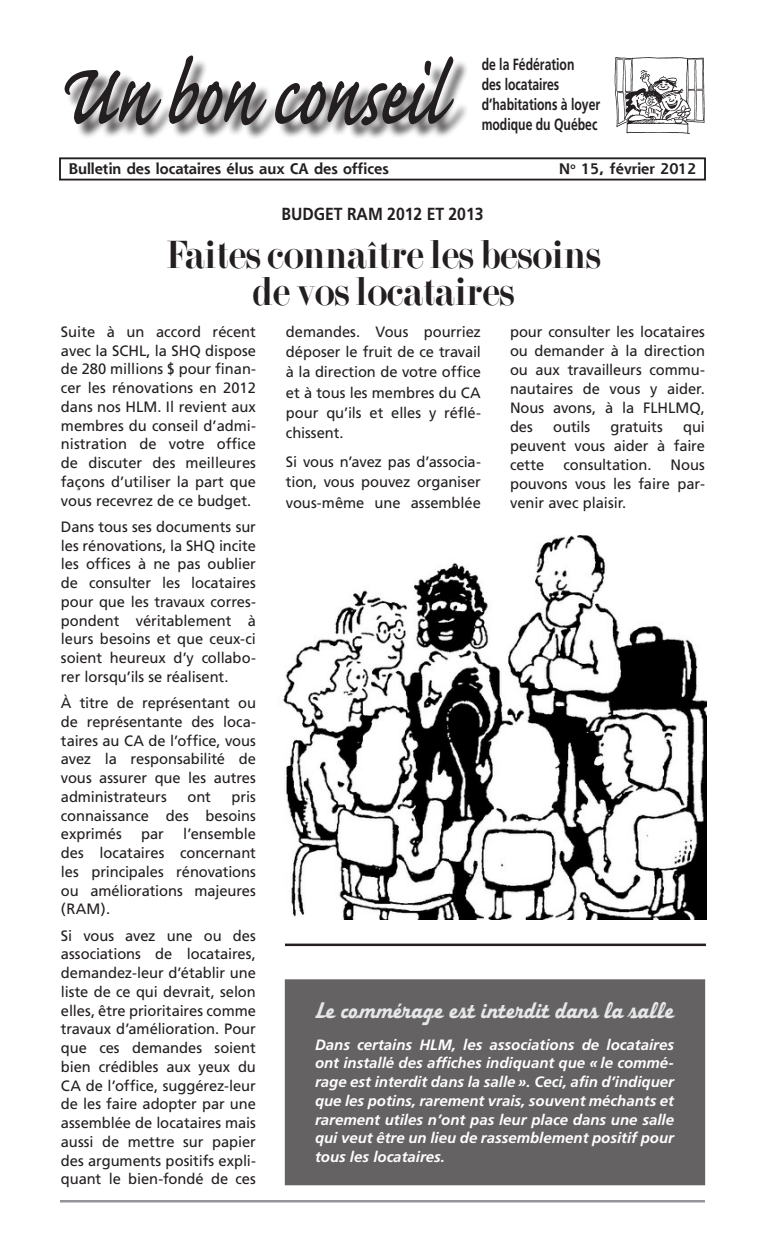
<style>
.page{position:relative;width:765px;height:1260px;background:#fff}
.page>*{position:absolute;margin:0;border:0;box-sizing:border-box;transform-origin:0 0}
.t1{font:112.5px "Caflisch Script MM Sw 556";color:#231f20;scale:.72 1}
.t2{font:37.5px/37.5px "Adonis";color:#231f20;text-align:center}
.t3{font:23.75px "Aerospace";color:#e6e7e9;scale:.9 1}
.t4{font:700 17.5px "Frutiger";color:#231f20;scale:.9 1}
.t5{font:700 16.25px/20px "Frutiger";color:#231f20;scale:.75 1}
.t6{font:15px/18.8px "Frutiger";letter-spacing:-.005em;color:#231f20;text-align:justify}
.t7{font:italic 700 15px/18.8px "Frutiger";color:#fff;text-align:justify}
.t8{font:700 15px "Shannon";color:#231f20}
</style>
<div class="page">
<div style="left:285px;top:980px;width:420px;height:205px;background:#656263"></div>
<img style="left:614px;top:57px;width:91px;height:77px">
<div style="left:67px;top:58px;width:402px;height:82px;background:#231f20;opacity:.75"></div>
<div style="left:59px;top:157px;width:647px;height:24px;border:2px solid #231f20"></div>
<hr style="left:60px;top:1200px;width:645px;height:2px;background:#939598">
<img style="left:283px;top:536px;width:423px;height:383px">
<hr style="left:285px;top:944px;width:421px;height:2px;background:#231f20">
<h1 class="t1" style="left:53px;top:38px;width:542px">Un bon conseil</h1>
<p class="t5" style="left:482px;top:55px;width:160px">de la Fédération<br>des locataires d’habitations à loyer modique du Québec</p>
<p class="t8" style="left:68px;top:159px;width:322px">Bulletin des locataires élus aux CA des offices</p>
<p class="t8" style="left:559px;top:159px;width:139px">N<sup>o</sup> 15, février 2012</p>
<p class="t4" style="left:281px;top:204px;width:226px">BUDGET RAM 2012 ET 2013</p>
<h2 class="t2" style="left:165px;top:236px;width:436px">Faites connaître les besoins de vos locataires</h2>
<p class="t6" style="left:61px;top:322px;width:197px">Suite à un accord récent avec la SCHL, la SHQ dispose de 280 millions $ pour finan&shy;cer les rénovations en 2012 dans nos HLM. Il revient aux membres du conseil d’admi&shy;nistration de votre office de discuter des meilleures façons d’utiliser la part que vous recevrez de ce budget.</p>
<p class="t6" style="left:61px;top:517px;width:197px">Dans tous ses documents sur les rénovations, la SHQ incite les offices à ne pas oublier de consulter les locataires pour que les travaux corres&shy;pondent véritablement à leurs besoins et que ceux-ci soient heureux d’y collabo&shy;rer lorsqu’ils se réalisent.</p>
<p class="t6" style="left:61px;top:693px;width:197px">À titre de représentant ou de représentante des loca&shy;taires au CA de l’office, vous avez la responsabilité de vous assurer que les autres administrateurs</p>
<p class="t6" style="left:510px;top:322px;width:197px">pour consulter les locataires ou demander à la direction ou aux travailleurs commu&shy;nautaires de vous y aider.<br>Nous avons, à la FLHLMQ, des</p>
<p class="t6" style="left:286px;top:322px;width:197px;line-height:20.2px">demandes. Vous pourriez déposer le fruit de ce travail à la direction de votre office et à tous les membres du CA pour qu’ils et elles y réflé&shy;chissent.</p>
<p class="t6" style="left:286px;top:452px;width:196px;line-height:20.2px">Si vous n’avez pas d’associa&shy;tion, vous pouvez organiser vous-même une assemblée</p>
<p class="t6" style="left:553px;top:417px;width:38px">outils</p>
<p class="t6" style="left:611px;top:417px;width:54px">gratuits</p>
<p class="t6" style="left:510px;top:417px;width:197px;text-indent:173px">qui peuvent vous aider à faire cette</p>
<p class="t6" style="left:564px;top:455px;width:89px">consultation.</p>
<p class="t6" style="left:510px;top:455px;width:196px;text-indent:161px">Nous pouvons vous les faire par&shy;venir avec plaisir.</p>
<p class="t6" style="left:61px;top:787px;width:197px;text-indent:171px">pris connaissance des besoins exprimés</p>
<p class="t6" style="left:187px;top:787px;width:25px">ont</p>
<p class="t6" style="left:61px;top:825px;width:197px;text-indent:122px">l’ensemble des locataires concernant les principales rénovations ou améliorations majeures (RAM).</p>
<p class="t6" style="left:61px;top:926px;width:197px">Si vous avez une ou des associations de locataires, demandez-leur d’établir une liste de ce qui devrait, selon elles, être prioritaires comme travaux d’amélioration. Pour que ces demandes soient bien crédibles aux yeux du CA de l’office, suggérez-leur de les faire adopter par une assemblée de locataires mais aussi de mettre sur papier des arguments positifs expli&shy;quant le bien-fondé de ces</p>
<p class="t6" style="left:141px;top:825px;width:24px">par</p>
<h3 class="t3" style="left:315px;top:997px;width:400px">Le commérage est interdit dans la salle</h3>
<p class="t7" style="left:315px;top:1035px;width:361px">Dans certains HLM, les associations de locataires ont installé des affiches indiquant que «le commé&shy;rage est interdit dans la salle». Ceci, afin d’indiquer que les potins, rarement vrais, souvent méchants et rarement utiles n’ont pas leur place dans une salle qui veut être un lieu de rassemblement positif pour tous les locataires.</p>
</div>
